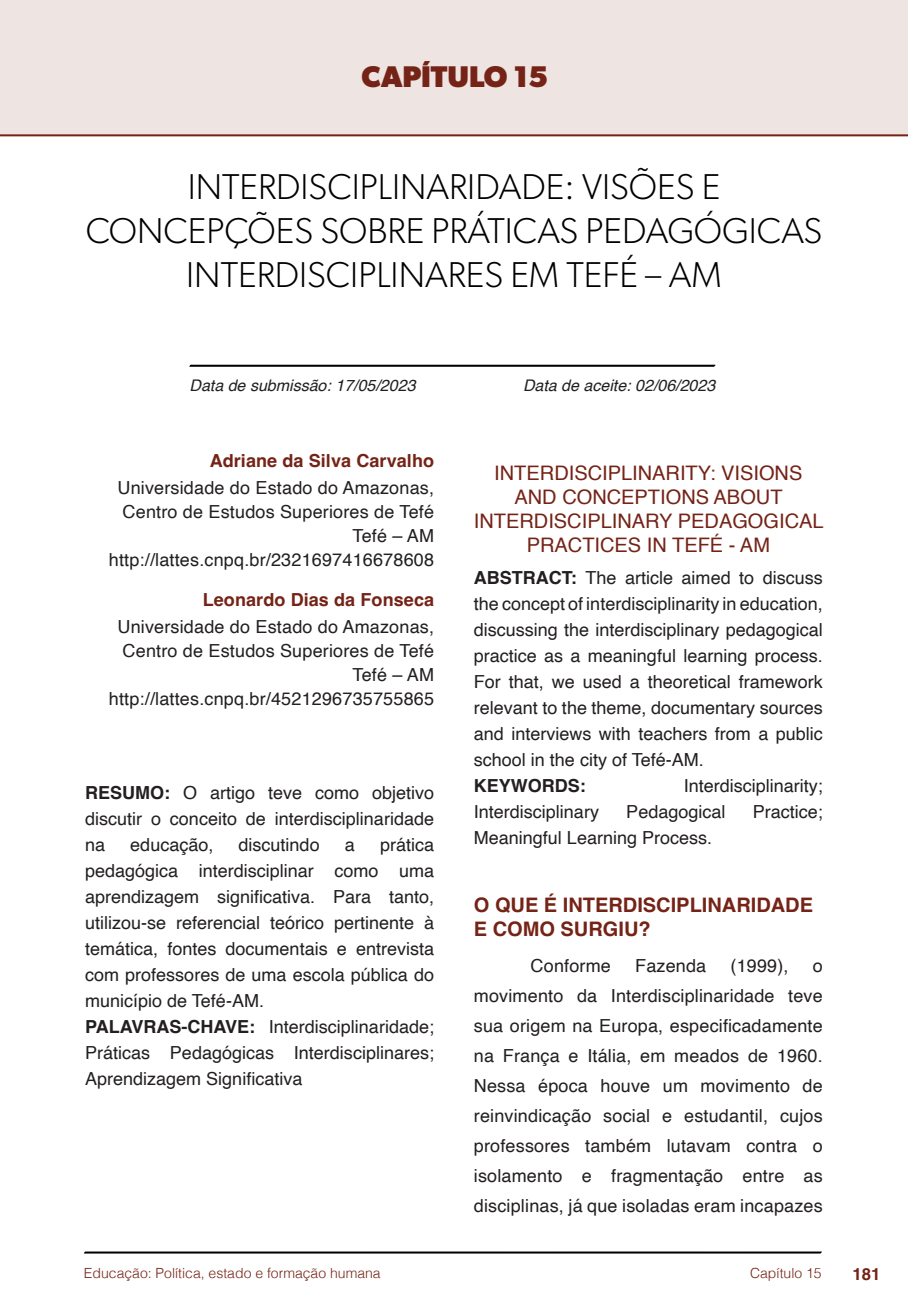
<style>
.page{position:relative;width:908px;height:1304px;background:#fff}
.page>*{position:absolute;margin:0;border:0;box-sizing:border-box;transform-origin:0 0}
.t1{font:300 36px/44px "Gibson";color:#000;text-align:center}
.t2{font:700 30px "Gibson";color:#752317}
.t3{font:20px/24px "Helvetica";color:#752317;text-align:center}
.t4{font:700 20px/24px "Helvetica";color:#752317}
.t5{font:18px/26px "Helvetica";color:#231f20;text-align:justify}
.t6{font:700 18px "Helvetica";letter-spacing:.005em;color:#752317}
.t7{font:700 18px "Helvetica";color:#231f20}
.t8{font:700 16.8px "Helvetica";color:#752317}
.t9{font:italic 16px "Helvetica";color:#231f20}
.t10{font:300 14px "Helvetica";color:#752317}
.s1{font-weight:700}
</style>
<div class="page">
<svg style="left:84px;top:1251px;width:737px;height:3px;background:#515151"></svg>
<svg style="left:189px;top:364px;width:526px;height:3px;background:#4f4f4f"></svg>
<div style="left:0;top:0;width:907px;height:136px;background:#eee4e1"></div>
<div style="left:44px;top:72px;width:68px;height:61px;background:#eee4e1"></div>
<h2 class="t2" style="left:361px;top:58px;width:188px">CAPÍTULO 15</h2>
<h1 class="t1" style="left:86px;top:164px;width:737px">INTERDISCIPLINARIDADE: VISÕES E<br>CONCEPÇÕES SOBRE PRÁTICAS PEDAGÓGICAS<br>INTERDISCIPLINARES EM TEFÉ – AM</h1>
<p class="t9" style="left:189px;top:373px;width:227px">Data de submissão: 17/05/2023</p>
<p class="t9" style="left:523px;top:373px;width:194px">Data de aceite: 02/06/2023</p>
<p class="t6" style="left:209px;top:450px;width:226px">Adriane da Silva Carvalho</p>
<p class="t5" style="left:109px;top:477px;width:326px;line-height:24px;text-align:right">Universidade do Estado do Amazonas,<br>Centro de Estudos Superiores de Tefé<br>Tefé – AM http://lattes.cnpq.br/2321697416678608</p>
<p class="t6" style="left:203px;top:588px;width:233px">Leonardo Dias da Fonseca</p>
<p class="t5" style="left:109px;top:615px;width:326px;line-height:24px;text-align:right">Universidade do Estado do Amazonas,<br>Centro de Estudos Superiores de Tefé<br>Tefé – AM http://lattes.cnpq.br/4521296735755865</p>
<p class="t5" style="left:85px;top:780px;width:350px"><span class="s1">RESUMO:</span> O artigo teve como objetivo discutir o conceito de interdisciplinaridade na</p>
<p class="t5" style="left:85px;top:832px;width:350px;text-align:left;text-indent:295px">prática pedagógica interdisciplinar como uma aprendizagem significativa. Para tanto, utilizou-se referencial teórico pertinente à temática, fontes documentais e entrevista com professores de uma escola pública do município de Tefé-AM.<br><span class="s1">PALAVRAS-CHAVE:</span> Interdisciplinaridade; Práticas Pedagógicas Interdisciplinares; Aprendizagem Significativa</p>
<p class="t5" style="left:130px;top:832px;width:85px">educação,</p>
<p class="t5" style="left:238px;top:832px;width:83px">discutindo</p>
<p class="t5" style="left:345px;top:832px;width:12px">a</p>
<p class="t3" style="left:473px;top:462px;width:351px">INTERDISCIPLINARITY: VISIONS<br>AND CONCEPTIONS ABOUT<br>INTERDISCIPLINARY PEDAGOGICAL<br>PRACTICES IN TEFÉ - AM</p>
<p class="t5" style="left:473px;top:565px;width:350px"><span class="s1">ABSTRACT:</span> The article aimed to discuss the concept of interdisciplinarity in education, discussing the interdisciplinary pedagogical practice as a meaningful learning process.<br>For that, we used a theoretical framework relevant to the theme, documentary sources and interviews with teachers from a public school in the city of Tefé-AM.</p>
<p class="t7" style="left:473px;top:774px;width:113px">KEYWORDS:</p>
<p class="t5" style="left:683px;top:773px;width:141px">Interdisciplinarity;</p>
<p class="t5" style="left:473px;top:799px;width:127px">Interdisciplinary</p>
<p class="t5" style="left:626px;top:799px;width:101px">Pedagogical</p>
<p class="t5" style="left:752px;top:799px;width:72px">Practice;</p>
<p class="t5" style="left:473px;top:825px;width:240px">Meaningful Learning Process.</p>
<p class="t4" style="left:473px;top:895px;width:340px">O QUE É INTERDISCIPLINARIDADE<br>E COMO SURGIU?</p>
<p class="t5" style="left:530px;top:953px;width:82px">Conforme</p>
<p class="t5" style="left:635px;top:953px;width:73px">Fazenda</p>
<p class="t5" style="left:730px;top:953px;width:60px">(1999),</p>
<p class="t5" style="left:473px;top:951px;width:350px;line-height:30px;text-indent:339px">o movimento da Interdisciplinaridade teve sua origem na Europa, especificadamente na França e Itália, em meados de 1960.<br>Nessa época houve um movimento de reinvindicação social e estudantil, cujos professores também lutavam contra o isolamento e fragmentação entre as disciplinas, já que isoladas eram incapazes</p>
<p class="t10" style="left:84px;top:1261px;width:298px">Educação: Política, estado e formação humana</p>
<p class="t10" style="left:749px;top:1261px;width:73px">Capítulo 15</p>
<p class="t8" style="left:851px;top:1264px;width:30px">181</p>
</div>
